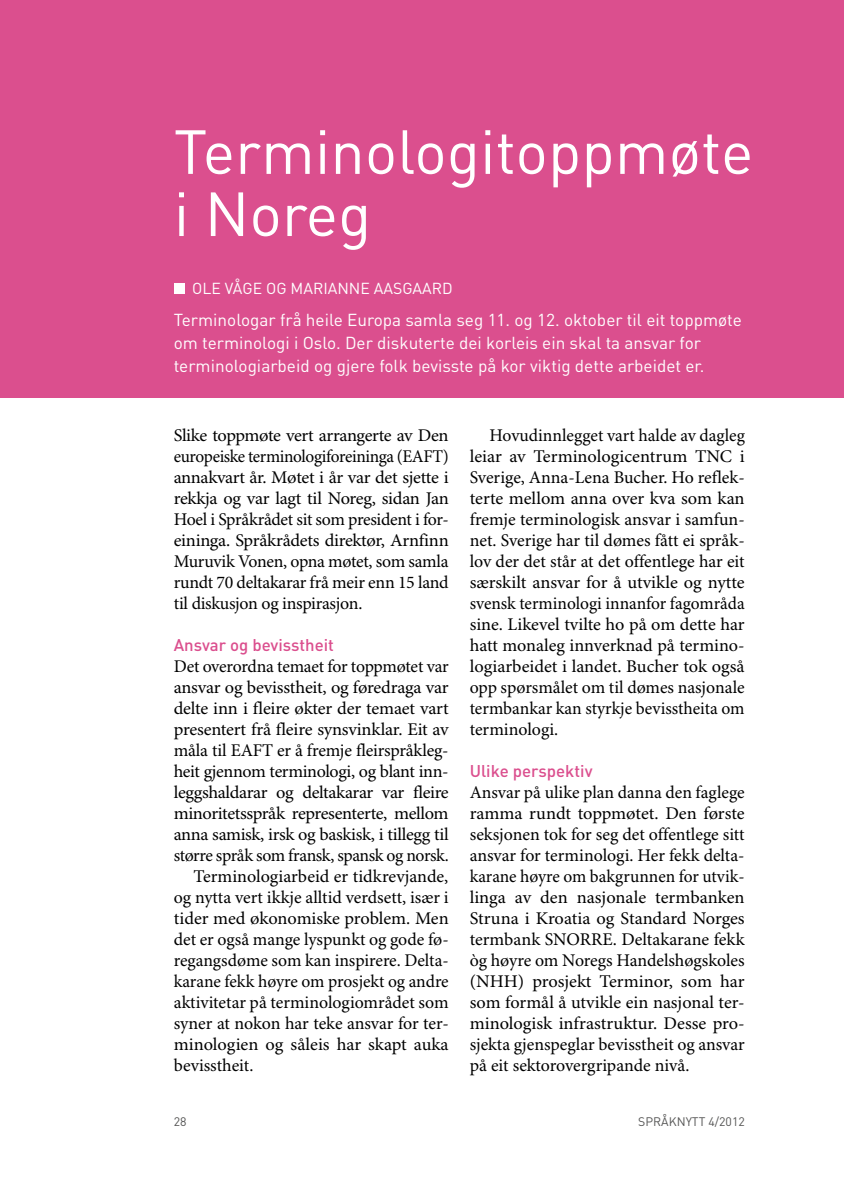
<style>
.page{position:relative;width:844px;height:1191px;background:#fff}
.page>*{position:absolute;margin:0;border:0;box-sizing:border-box;transform-origin:0 0}
.t1{font:61.25px/62.1px "DIN";color:#fff}
.t2{font:17.85px/21px "Minion Pro";letter-spacing:-.01em;color:#000;text-align:justify}
.t3{font:17.15px/22.8px "DIN";color:#fff}
.t4{font:500 16.8px "DIN";color:#db4f8e}
.t5{font:15.75px "DIN";color:#fff}
.t6{font:12.25px "DIN";color:#565655}
</style>
<div class="page">
<div style="left:0;top:0;width:843px;height:398px;background:#db4f8e"></div>
<div style="left:174px;top:283px;width:10px;height:11px;background:#fff"></div>
<h1 class="t1" style="left:174px;top:120px;width:581px">Terminologitoppmøte i Noreg</h1>
<p class="t5" style="left:192px;top:278px;width:43px">OLE VÅGE</p>
<p class="t5" style="left:266px;top:278px;width:73px">OG MARIANNE</p>
<p class="t5" style="left:374px;top:278px;width:39px">AASGAAR</p>
<p class="t5" style="left:442px;top:278px;width:12px">D</p>
<p class="t3" style="left:174px;top:308px;width:569px">Terminologar frå heile Europa samla seg 11. og 12. oktober til eit toppmøte om terminologi i Oslo. Der diskuterte dei korleis ein skal ta ansvar for terminologiarbeid og gjere folk bevisste på kor viktig dette arbeidet er.</p>
<p class="t2" style="left:174px;top:426px;width:276px">Slike toppmøte vert arrangerte av Den europeiske terminologiforeininga (EAFT) annakvart år. Møtet i år var det sjette i rekkja og var lagt til Noreg, sidan Jan Hoel i Språkrådet sit som president i for&shy;eininga. Språkrådets direktør, Arnfinn Muruvik Vonen, opna møtet, som samla rundt 70 deltakarar frå meir enn 15 land til diskusjon og inspirasjon.</p>
<p class="t4" style="left:174px;top:634px;width:162px">Ansvar og bevisstheit</p>
<p class="t2" style="left:174px;top:657px;width:276px">Det overordna temaet for toppmøtet var</p>
<p class="t2" style="left:174px;top:678px;width:276px">ansvar og bevisstheit, og føredraga var</p>
<p class="t2" style="left:174px;top:699px;width:276px">delte inn i fleire økter der temaet vart</p>
<p class="t2" style="left:174px;top:720px;width:276px">presentert frå fleire synsvinklar. Eit av</p>
<p class="t2" style="left:174px;top:741px;width:276px">måla til EAFT er å fremje fleirspråkleg-</p>
<p class="t2" style="left:174px;top:762px;width:276px">heit gjennom terminologi, og blant inn-</p>
<p class="t2" style="left:174px;top:783px;width:276px">leggshaldarar og deltakarar var fleire</p>
<p class="t2" style="left:174px;top:804px;width:276px">minoritetsspråk representerte, mellom</p>
<p class="t2" style="left:174px;top:825px;width:276px">anna samisk, irsk og baskisk, i tillegg til</p>
<p class="t2" style="left:174px;top:846px;width:276px">større språk som fransk, spansk og norsk.</p>
<p class="t2" style="left:193px;top:867px;width:256px">Terminologiarbeid er tidkrevjande,</p>
<p class="t2" style="left:174px;top:888px;width:276px">og nytta vert ikkje alltid verdsett, især i</p>
<p class="t2" style="left:174px;top:909px;width:276px">tider med økonomiske problem. Men</p>
<p class="t2" style="left:174px;top:930px;width:276px">det er også mange lyspunkt og gode fø-</p>
<p class="t2" style="left:174px;top:951px;width:276px">regangsdøme som kan inspirere. Delta-</p>
<p class="t2" style="left:174px;top:972px;width:276px">karane fekk høyre om prosjekt og andre</p>
<p class="t2" style="left:174px;top:993px;width:276px">aktivitetar på terminologiområdet som</p>
<p class="t2" style="left:174px;top:1014px;width:276px">syner at nokon har teke ansvar for ter-</p>
<p class="t2" style="left:174px;top:1035px;width:276px">minologien og såleis har skapt auka</p>
<p class="t2" style="left:174px;top:1056px;width:81px">bevisstheit.</p>
<p class="t2" style="left:469px;top:426px;width:277px;text-indent:20px">Hovudinnlegget vart halde av dagleg leiar av Terminologicentrum TNC i Sverige, Anna-Lena Bucher. Ho reflek&shy;terte mellom anna over kva som kan fremje terminologisk ansvar i samfun&shy;net. Sverige har til dømes fått ei språk&shy;lov der det står at det offentlege har eit særskilt ansvar for å utvikle og nytte svensk terminologi innanfor fagområda sine. Likevel tvilte ho på om dette har hatt monaleg innverknad på termino&shy;logiarbeidet i landet. Bucher tok også opp spørsmålet om til dømes nasjonale termbankar kan styrkje bevisstheita om terminologi.</p>
<p class="t4" style="left:469px;top:760px;width:124px">Ulike perspektiv</p>
<p class="t2" style="left:469px;top:783px;width:276px">Ansvar på ulike plan danna den faglege ramma rundt toppmøtet. Den første seksjonen tok for seg det offentlege sitt ansvar for terminologi. Her fekk delta&shy;karane høyre om bakgrunnen for utvik&shy;linga av den nasjonale termbanken Struna i Kroatia og Standard Norges termbank SNORRE. Deltakarane fekk òg høyre om Noregs Handelshøgskoles (NHH) prosjekt Terminor, som har som formål å utvikle ein nasjonal ter&shy;minologisk infrastruktur. Desse pro&shy;sjekta gjenspeglar bevisstheit og ansvar på eit sektorovergripande nivå.</p>
<p class="t6" style="left:174px;top:1113px;width:14px">28</p>
<p class="t6" style="left:638px;top:1113px;width:108px">SPRÅKNYTT 4/2012</p>
</div>
